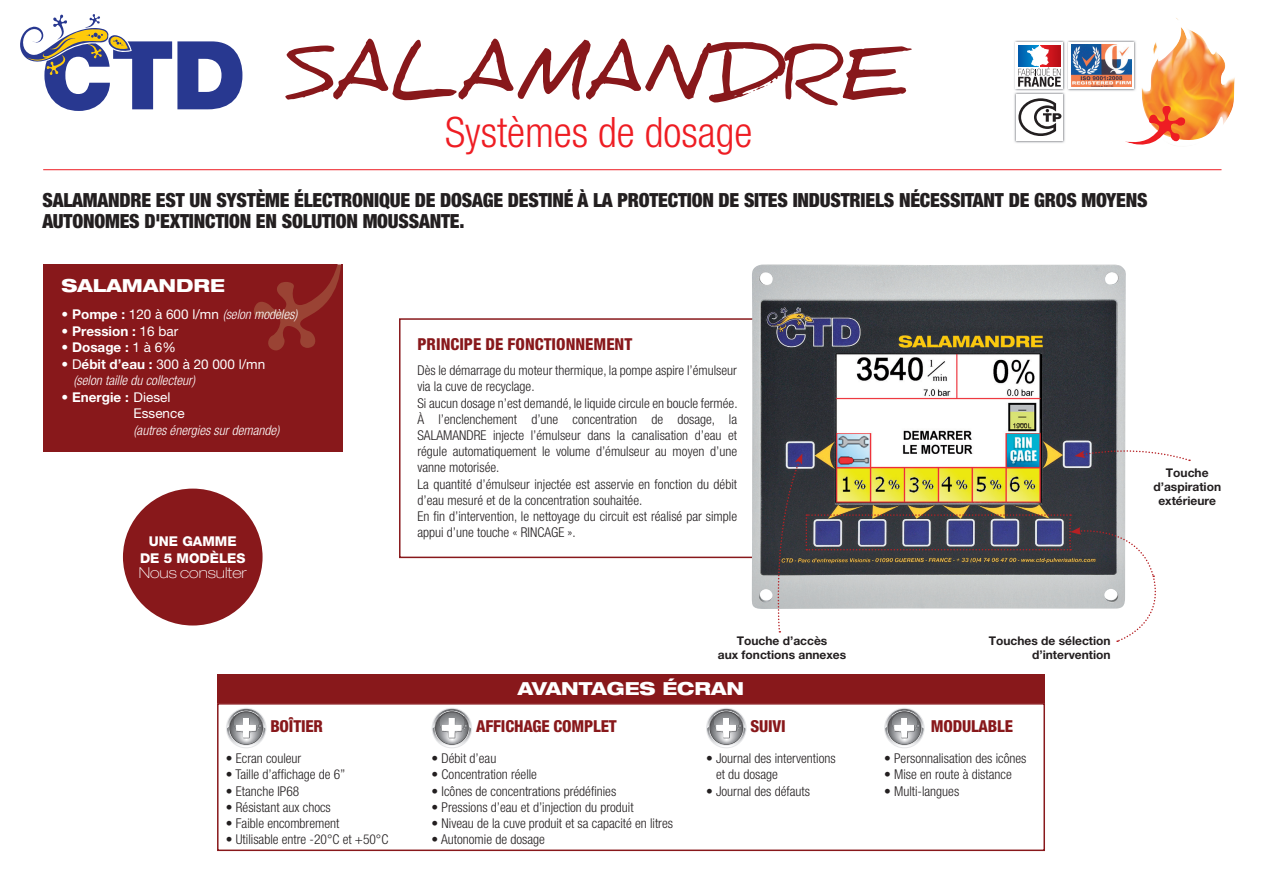
<style>
.page{position:relative;width:1263px;height:893px;background:#fff}
.page>*{position:absolute;margin:0;border:0;box-sizing:border-box;transform-origin:0 0}
.t1{font:700 72px "Daniel";color:#88181b}
.t2{font:300 condensed 42px "Helvetica Neue LT Pro";color:#ee1d23}
.t3{font:900 condensed 19.5px/21px "Helvetica Neue LT Pro";letter-spacing:-.01em;color:#231f20}
.t4{font:800 expanded 18px "Helvetica Neue LT Pro";color:#fff}
.t5{font:800 condensed 16.5px "Helvetica Neue LT Pro";letter-spacing:-.01em;color:#88181b}
.t6{font:100 expanded 15px "Helvetica Neue LT Pro";color:#fff}
.t7{font:300 condensed 13.5px/16.2px "Helvetica Neue LT Std";color:#231f20}
.t8{font:italic 300 condensed 13.5px/16.5px "Helvetica Neue LT Std";color:#fff}
.t9{font:700 13.5px "Helvetica Neue LT Pro";color:#fff}
.t10{font:800 13.5px/16.5px "Helvetica Neue LT Pro";color:#fff;text-align:center}
.t11{font:13.5px "Helvetica Neue LT Std";color:#fff}
.t12{font:700 12px/14.4px "Helvetica Neue LT Pro";color:#231f20;text-align:center}
.s1{font-weight:400;font-style:normal;font-stretch:normal}
.s2{font-family:"Helvetica Neue LT Pro";font-weight:700;font-style:normal;font-stretch:normal}
.s3{font-family:"Helvetica Neue LT Std";font-weight:400}
</style>
<div class="page">
<div style="left:217px;top:703px;width:828px;height:148px;border:2px solid #88181b"></div>
<img style="left:1141px;top:18px;width:94px;height:122px">
<svg style="left:1125px;top:105px;width:60px;height:40px"></svg>
<svg style="left:20px;top:14px;width:223px;height:97px"></svg>
<hr style="left:43px;top:169px;width:1178px;height:1px;background:#ee1d23">
<div style="left:217px;top:675px;width:828px;height:28px;background:#88181b"></div>
<div style="left:123px;top:489px;width:140px;height:136px;background:#88181b;border-radius:50%"></div>
<div style="left:43px;top:265px;width:299px;height:187px;background:#88181b"></div>
<svg style="left:252px;top:264px;width:89px;height:86px"></svg>
<svg style="left:226px;top:708px;width:40px;height:40px"></svg>
<svg style="left:227px;top:709px;width:38px;height:38px"></svg>
<svg style="left:432px;top:708px;width:40px;height:40px"></svg>
<svg style="left:433px;top:709px;width:38px;height:38px"></svg>
<svg style="left:706px;top:708px;width:40px;height:40px"></svg>
<svg style="left:707px;top:709px;width:38px;height:38px"></svg>
<svg style="left:884px;top:708px;width:41px;height:40px"></svg>
<svg style="left:885px;top:709px;width:38px;height:38px"></svg>
<div style="left:399px;top:318px;width:363px;height:240px;border:2px solid #88181b"></div>
<img style="left:751px;top:265px;width:375px;height:344px">
<svg style="left:774px;top:446px;width:416px;height:196px"></svg>
<img style="left:1067px;top:40px;width:69px;height:51px">
<svg style="left:1069px;top:43px;width:65px;height:46px"></svg>
<img style="left:1071px;top:45px;width:60px;height:42px">
<img style="left:1014px;top:40px;width:51px;height:103px">
<div style="left:1016px;top:94px;width:47px;height:47px;background:#fff"></div>
<svg style="left:1018px;top:98px;width:43px;height:38px"></svg>
<div style="left:1016px;top:43px;width:47px;height:46px;background:#fff"></div>
<svg style="left:1018px;top:45px;width:20px;height:1px"></svg>
<svg style="left:1040px;top:45px;width:21px;height:1px"></svg>
<svg style="left:1018px;top:46px;width:43px;height:41px"></svg>
<h1 class="t1" style="left:285px;top:33px;width:628px">SALAMANDRE</h1>
<h2 class="t2" style="left:445px;top:108px;width:309px">Systèmes de dosage</h2>
<h3 class="t3" style="left:43px;top:189px;width:1106px">SALAMANDRE EST UN SYSTÈME ÉLECTRONIQUE DE DOSAGE DESTINÉ À LA PROTECTION DE SITES INDUSTRIELS NÉCESSITANT DE GROS MOYENS<br>AUTONOMES D'EXTINCTION EN SOLUTION MOUSSANTE.</h3>
<h3 class="t4" style="left:62px;top:274px;width:165px">SALAMANDRE</h3>
<p class="t8" style="left:62px;top:307px;width:237px"><span class="s1">•</span> <span class="s2">Pompe :</span> <span class="s1">120 à 600 l/mn</span> (selon modèles)</p>
<p class="t9" style="left:62px;top:323px;width:118px">• Pression : <span class="s3">16 bar</span></p>
<p class="t9" style="left:62px;top:339px;width:116px"><span class="s3">•</span> Dosage : <span class="s3">1 à 6%</span></p>
<p class="t8" style="left:74px;top:356px;width:193px;text-indent:-12px"><span class="s1">• D</span><span class="s2">ébit d’eau :</span> <span class="s1">300 à 20 000 l/mn </span>(selon taille du collecteur)</p>
<p class="t9" style="left:62px;top:389px;width:110px"><span class="s3">•</span> Energie : <span class="s3">Diesel</span></p>
<p class="t11" style="left:134px;top:406px;width:53px">Essence</p>
<p class="t8" style="left:134px;top:422px;width:147px">(autres énergies sur demande)</p>
<p class="t10" style="left:140px;top:533px;width:107px">UNE GAMME<br>DE 5 MODÈLES</p>
<p class="t6" style="left:139px;top:563px;width:110px">Nous consulter</p>
<p class="t5" style="left:270px;top:716px;width:54px">BOÎTIER</p>
<p class="t7" style="left:226px;top:750px;width:77px">• Ecran couleur</p>
<p class="t7" style="left:226px;top:766px;width:121px">• Taille d’affichage de 6’’</p>
<p class="t7" style="left:226px;top:783px;width:75px">• Etanche IP68</p>
<p class="t7" style="left:226px;top:799px;width:106px">• Résistant aux chocs</p>
<p class="t7" style="left:226px;top:815px;width:115px">• Faible encombrement</p>
<p class="t7" style="left:226px;top:831px;width:164px">• Utilisable entre -20°C et +50°C</p>
<p class="t5" style="left:417px;top:334px;width:216px">PRINCIPE DE FONCTIONNEMENT</p>
<p class="t7" style="left:417px;top:362px;width:322px">Dès le démarrage du moteur thermique, la pompe aspire l’émulseur via la cuve de recyclage.<br>Si aucun dosage n’est demandé, le liquide circule en boucle fermée.<br>À l’enclenchement d’une concentration de dosage, la SALAMANDRE injecte l’émulseur dans la canalisation d’eau et régule automatiquement le volume d’émulseur au moyen d’une vanne motorisée.<br>La quantité d’émulseur injectée est asservie en fonction du débit d’eau mesuré et de la concentration souhaitée.<br>En fin d’intervention, le nettoyage du circuit est réalisé par simple appui d’une touche « RINCAGE ».</p>
<p class="t12" style="left:718px;top:633px;width:130px">Touche d’accès<br>aux fonctions annexes</p>
<h3 class="t4" style="left:518px;top:677px;width:228px">AVANTAGES ÉCRAN</h3>
<p class="t5" style="left:476px;top:716px;width:142px">AFFICHAGE COMPLET</p>
<p class="t5" style="left:750px;top:716px;width:37px">SUIVI</p>
<p class="t7" style="left:432px;top:750px;width:66px">• Débit d’eau</p>
<p class="t7" style="left:432px;top:766px;width:107px">• Concentration réelle</p>
<p class="t7" style="left:432px;top:783px;width:186px">• Icônes de concentrations prédéfinies</p>
<p class="t7" style="left:432px;top:799px;width:204px">• Pressions d’eau et d’injection du produit</p>
<p class="t7" style="left:432px;top:815px;width:243px">• Niveau de la cuve produit et sa capacité en litres</p>
<p class="t7" style="left:432px;top:831px;width:115px">• Autonomie de dosage</p>
<p class="t7" style="left:716px;top:750px;width:121px;text-indent:-10px">• Journal des interventions et du dosage</p>
<p class="t7" style="left:706px;top:783px;width:105px">• Journal des défauts</p>
<p class="t12" style="left:989px;top:633px;width:123px;text-align:right">Touches de sélection d’intervention</p>
<p class="t5" style="left:931px;top:716px;width:84px">MODULABLE</p>
<p class="t7" style="left:884px;top:750px;width:144px">• Personnalisation des icônes</p>
<p class="t7" style="left:884px;top:766px;width:129px">• Mise en route à distance</p>
<p class="t7" style="left:884px;top:783px;width:77px">• Multi-langues</p>
<p class="t12" style="left:1153px;top:465px;width:69px">Touche d’aspiration extérieure</p>
</div>
